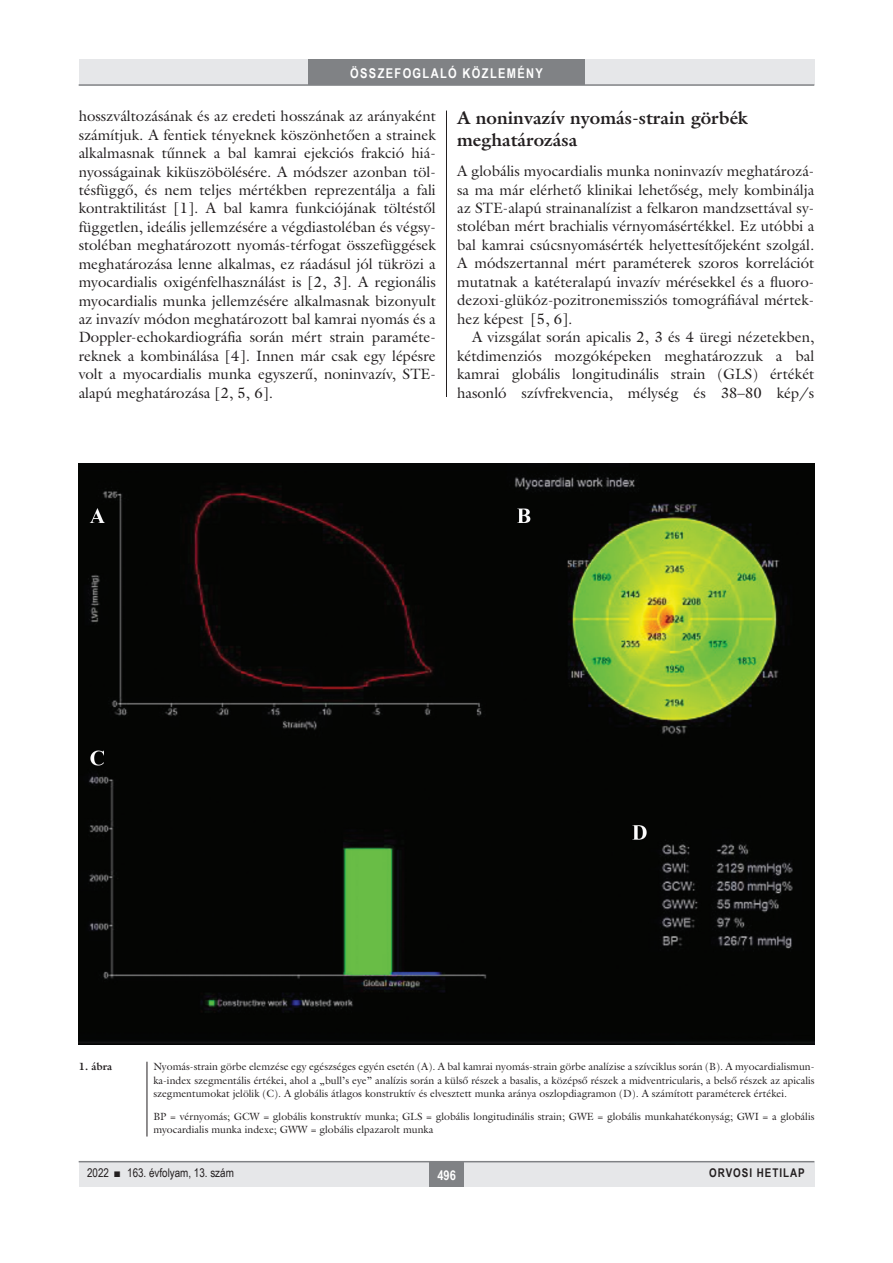
<style>
.page{position:relative;width:893px;height:1263px;background:#fff}
.page>*{position:absolute;margin:0;border:0;box-sizing:border-box;transform-origin:0 0}
.alcimbold{font:700 18px/22px "Galliard Reg";color:#231f20}
.Body_tompa{font:15px/18.5px "Galliard Reg";color:#231f20;text-align:justify}
.Body_Text{font:15px/18.5px "Galliard Reg";color:#231f20;text-align:justify}
.rovatcim_jo{font:700 13.5px "Arial Narrow";letter-spacing:.1em;color:#fff}
.oldalszam{font:700 13.5px "Arial Narrow";color:#fff}
.pagina{font:12px "Arial Narrow";color:#231f20}
.pagina-2{font:700 12px "Arial Narrow";letter-spacing:.08em;color:#231f20}
.kepalairas2{font:10.5px/13.5px "Galliard Reg";color:#231f20;text-align:justify}
.kepalairas1{font:700 10.5px "Galliard Reg";color:#231f20}
</style>
<div class="page">
<div style="left:79px;top:1161px;width:735px;height:25px;background:#e6e7e9"></div>
<hr style="left:79px;top:1161px;width:735px;height:1px;background:#808285">
<div style="left:430px;top:1161px;width:34px;height:25px;background:#808285"></div>
<div style="left:79px;top:60px;width:735px;height:25px;background:#e6e7e9"></div>
<div style="left:308px;top:60px;width:277px;height:25px;background:#808285"></div>
<hr style="left:79px;top:84px;width:735px;height:2px;background:#808285">
<hr style="left:446px;top:111px;width:1px;height:1026px;background:#231f20">
<img style="left:79px;top:463px;width:736px;height:582px">
<div style="left:79px;top:1062px;width:736px;height:75px;background:#fff"></div>
<hr style="left:147px;top:1062px;width:1px;height:74px;background:#231f20">
<p class="rovatcim_jo" style="left:350px;top:63px;width:194px">ÖSSZEFOGLALÓ KÖZLEMÉNY</p>
<p class="Body_tompa" style="left:79px;top:107px;width:359px">hosszváltozásának és az eredeti hosszának az arányaként számítjuk. A fentiek tényeknek köszönhetően a strainek alkalmasnak tűnnek a bal kamrai ejekciós frakció hiá&shy;nyosságainak kiküszöbölésére. A módszer azonban töl&shy;tésfüggő, és nem teljes mértékben reprezentálja a fali kontraktilitást [1]. A bal kamra funkciójának töltéstől független, ideális jellemzésére a végdiastoléban és végsy&shy;stoléban meghatározott nyomás-térfogat összefüggések meghatározása lenne alkalmas, ez ráadásul jól tükrözi a myocardialis oxigénfelhasználást is [2, 3]. A regionális myocardialis munka jellemzésére alkalmasnak bizonyult az invazív módon meghatározott bal kamrai nyomás és a Doppler-echokardiográfia során mért strain paraméte&shy;reknek a kombinálása [4]. Innen már csak egy lépésre volt a myocardialis munka egyszerű, noninvazív, STE&shy;alapú meghatározása [2, 5, 6].</p>
<p class="alcimbold" style="left:457px;top:106px;width:292px">A noninvazív nyomás-strain görbék meghatározása</p>
<p class="Body_tompa" style="left:457px;top:162px;width:359px">A globális myocardialis munka noninvazív meghatározá&shy;sa ma már elérhető klinikai lehetőség, mely kombinálja az STE-alapú strainanalízist a felkaron mandzsettával sy&shy;stoléban mért brachialis vérnyomásértékkel. Ez utóbbi a bal kamrai csúcsnyomásérték helyettesítőjeként szolgál.<br>A módszertannal mért paraméterek szoros korrelációt mutatnak a katéteralapú invazív mérésekkel és a fluoro&shy;dezoxi-glükóz-pozitronemissziós tomográfiával mértek&shy;hez képest [5, 6].</p>
<p class="Body_Text" style="left:457px;top:328px;width:359px;text-indent:15px">A vizsgálat során apicalis 2, 3 és 4 üregi nézetekben, kétdimenziós mozgóképeken meghatározzuk a bal kamrai globális longitudinális strain (GLS) értékét hasonló szívfrekvencia, mélység és 38–80 kép/s</p>
<p class="kepalairas1" style="left:79px;top:1060px;width:35px">1. ábra</p>
<p class="kepalairas2" style="left:153px;top:1060px;width:663px">Nyomás-strain görbe elemzése egy egészséges egyén esetén (A). A bal kamrai nyomás-strain görbe analízise a szívciklus során (B). A myocardialismun&shy;ka-index szegmentális értékei, ahol a „bull’s eye” analízis során a külső részek a basalis, a középső részek a midventricularis, a belső részek az apicalis szegmentumokat jelölik (C). A globális átlagos konstruktív és elvesztett munka aránya oszlopdiagramon (D). A számított paraméterek értékei.</p>
<p class="kepalairas2" style="left:153px;top:1109px;width:663px">BP = vérnyomás; GCW = globális konstruktív munka; GLS = globális longitudinális strain; GWE = globális munkahatékonyság; GWI = a globális myocardialis munka indexe; GWW = globális elpazarolt munka</p>
<p class="pagina" style="left:87px;top:1164px;width:148px">2022 ■ 163. évfolyam, 13. szám</p>
<p class="oldalszam" style="left:437px;top:1165px;width:20px">496</p>
<p class="pagina-2" style="left:709px;top:1164px;width:97px">ORVOSI HETILAP</p>
</div>
